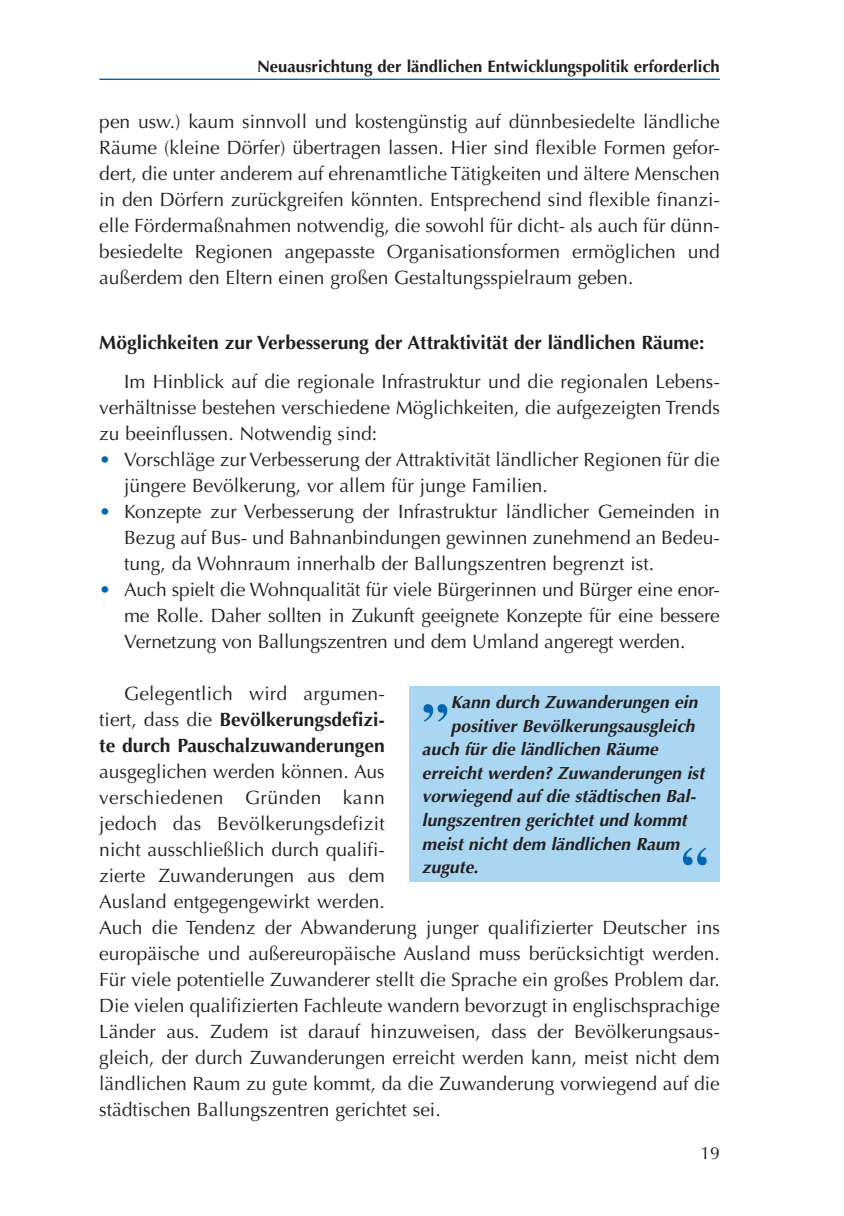
<style>
.page{position:relative;width:844px;height:1216px;background:#fff}
.page>*{position:absolute;margin:0;border:0;box-sizing:border-box;transform-origin:0 0}
.t1{font:700 52.5px "Times";color:#0166b3}
.t2{font:19.25px/25.9px "Optima";color:#231f20;text-align:justify}
.t3{font:700 19.25px/26.1px "Optima";color:#231f20;text-align:justify}
.t4{font:italic 700 17.5px "Optima";color:#231f20}
.t5{font:17.5px "Optima";color:#231f20}
.t6{font:700 16.62px "Optima";color:#231f20}
.s1{color:#0166b3}
.s2{font-weight:400}
</style>
<div class="page">
<hr style="left:99px;top:79px;width:620px;height:1px;background:#0166b3">
<div style="left:409px;top:686px;width:310px;height:195px;background:#aad6f2"></div>
<p class="t6" style="left:257px;top:56px;width:464px">Neuausrichtung der ländlichen Entwicklungspolitik erforderlich</p>
<p class="t2" style="left:99px;top:108px;width:622px">pen usw.) kaum sinnvoll und kostengünstig auf dünnbesiedelte ländliche Räume (kleine Dörfer) übertragen lassen. Hier sind flexible Formen gefor&shy;dert, die unter anderem auf ehrenamtliche Tätigkeiten und ältere Menschen in den Dörfern zurückgreifen könnten. Entsprechend sind flexible finanzi&shy;elle Fördermaßnahmen notwendig, die sowohl für dicht- als auch für dünn&shy;besiedelte Regionen angepasste Organisationsformen ermöglichen und außerdem den Eltern einen großen Gestaltungsspielraum geben.</p>
<p class="t3" style="left:99px;top:329px;width:606px">Möglichkeiten zur Verbesserung der Attraktivität der ländlichen Räume:</p>
<p class="t2" style="left:99px;top:368px;width:622px;text-indent:25px">Im Hinblick auf die regionale Infrastruktur und die regionalen Lebens&shy;verhältnisse bestehen verschiedene Möglichkeiten, die aufgezeigten Trends zu beeinflussen. Notwendig sind:</p>
<p class="t2" style="left:124px;top:446px;width:597px;text-indent:-25px"><span class="s1">•</span> Vorschläge zur Verbesserung der Attraktivität ländlicher Regionen für die jüngere Bevölkerung, vor allem für junge Familien.</p>
<p class="t2" style="left:124px;top:498px;width:597px;text-indent:-25px"><span class="s1">•</span> Konzepte zur Verbesserung der Infrastruktur ländlicher Gemeinden in Bezug auf Bus- und Bahnanbindungen gewinnen zunehmend an Bedeu&shy;tung, da Wohnraum innerhalb der Ballungszentren begrenzt ist.</p>
<p class="t2" style="left:124px;top:576px;width:597px;text-indent:-25px"><span class="s1">•</span> Auch spielt die Wohnqualität für viele Bürgerinnen und Bürger eine enor&shy;me Rolle. Daher sollten in Zukunft geeignete Konzepte für eine bessere Vernetzung von Ballungszentren und dem Umland angeregt werden.</p>
<p class="t3" style="left:99px;top:680px;width:287px;text-indent:25px"><span class="s2">Gelegentlich wird argumen&shy;tiert, dass die</span> Bevölkerungsdefizi&shy;te durch Pauschalzuwanderungen</p>
<p class="t2" style="left:99px;top:758px;width:622px;text-align:left">ausgeglichen werden können. Aus<br>verschiedenen Gründen kann<br>jedoch das Bevölkerungsdefizit<br>nicht ausschließlich durch qualifi-<br>zierte Zuwanderungen aus dem<br>Ausland entgegengewirkt werden.<br>Auch die Tendenz der Abwanderung junger qualifizierter Deutscher ins europäische und außereuropäische Ausland muss berücksichtigt werden.<br>Für viele potentielle Zuwanderer stellt die Sprache ein großes Problem dar.<br>Die vielen qualifizierten Fachleute wandern bevorzugt in englischsprachige Länder aus. Zudem ist darauf hinzuweisen, dass der Bevölkerungsaus&shy;gleich, der durch Zuwanderungen erreicht werden kann, meist nicht dem ländlichen Raum zu gute kommt, da die Zuwanderung vorwiegend auf die städtischen Ballungszentren gerichtet sei.</p>
<p class="t4" style="left:451px;top:691px;width:248px">Kann durch Zuwanderungen ein</p>
<p class="t4" style="left:451px;top:715px;width:245px">positiver Bevölkerungsausgleich</p>
<p class="t4" style="left:422px;top:739px;width:237px">auch für die ländlichen Räume</p>
<p class="t4" style="left:422px;top:762px;width:284px">erreicht werden? Zuwanderungen ist</p>
<p class="t4" style="left:422px;top:786px;width:275px">vorwiegend auf die städtischen Bal-</p>
<p class="t4" style="left:422px;top:810px;width:266px">lungszentren gerichtet und kommt</p>
<p class="t4" style="left:422px;top:833px;width:259px">meist nicht dem ländlichen Raum</p>
<p class="t4" style="left:422px;top:857px;width:58px">zugute.</p>
<h1 class="t1" style="left:422px;top:644px;width:28px">„</h1>
<h1 class="t1" style="left:681px;top:815px;width:28px">“</h1>
<p class="t5" style="left:700px;top:1143px;width:21px">19</p>
</div>
